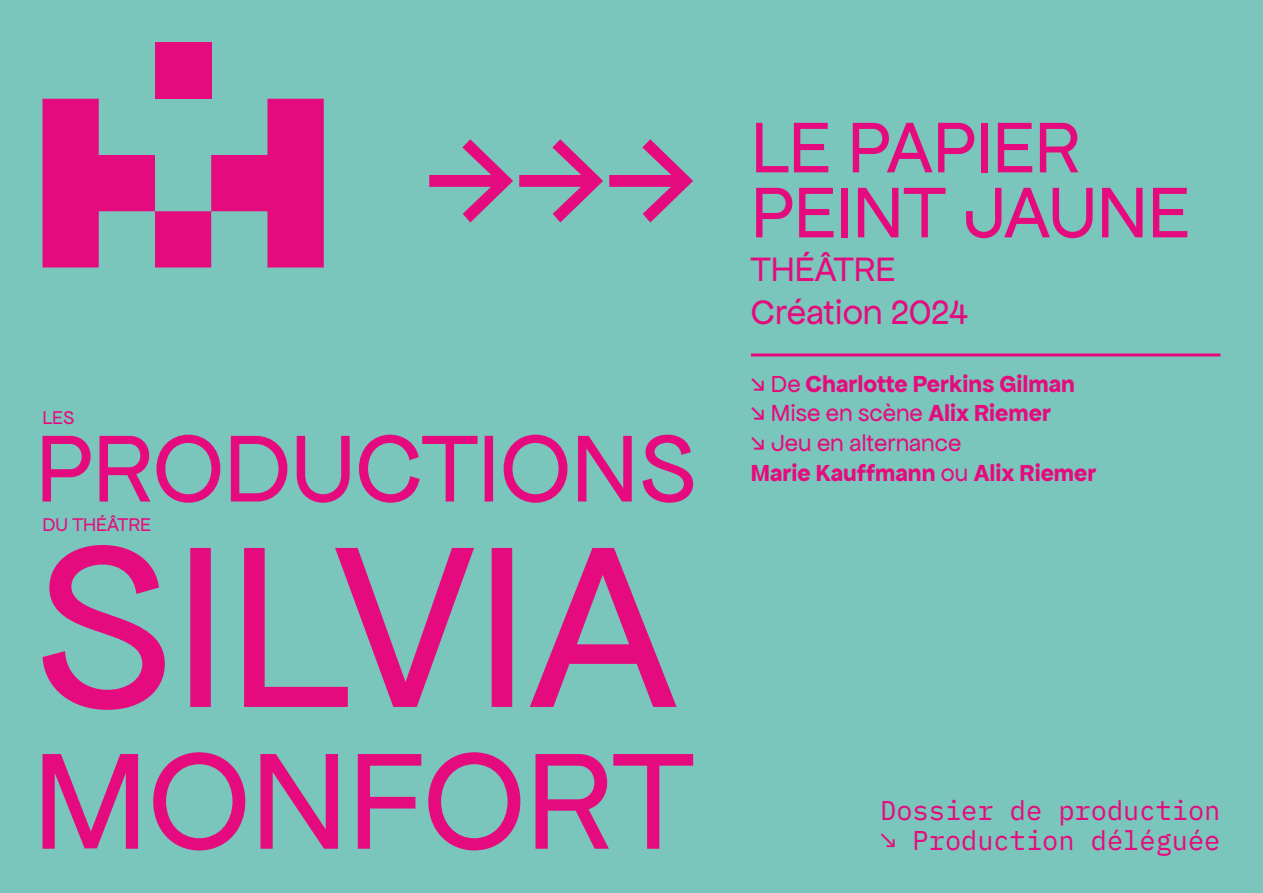
<style>
.page{position:relative;width:1263px;height:893px;background:#7ac6bc}
.page>*{position:absolute;margin:0;border:0;box-sizing:border-box;transform-origin:0 0}
.t1{font:76.2px/64.9px "Apfel Grotezk";color:#e50b7e}
.t2{font:36px/43.5px "Apfel Grotezk";color:#e50b7e}
.t3{font:27px/30px "IBM Plex Mono";color:#e50b7e}
.t4{font:700 24.75px/29.5px "Apfel Grotezk";color:#e50b7e}
.t5{font:19.65px "Apfel Grotezk";color:#e50b7e}
.s1{font-weight:400}
</style>
<div class="page">
<svg style="left:429px;top:139px;width:264px;height:84px"></svg>
<svg style="left:43px;top:99px;width:281px;height:168px;fill:#e50b7e"></svg>
<div style="left:155px;top:43px;width:56px;height:56px;background:#e50b7e"></div>
<hr style="left:751px;top:353px;width:469px;height:3px;background:#e50b7e">
<svg style="left:43px;top:752px;width:650px;height:98px"></svg>
<svg style="left:43px;top:545px;width:634px;height:165px"></svg>
<svg style="left:43px;top:435px;width:650px;height:68px"></svg>
<p class="t5" style="left:43px;top:407px;width:33px">LES</p>
<p class="t5" style="left:43px;top:514px;width:110px">DU THÉÂTRE</p>
<h1 class="t1" style="left:751px;top:116px;width:440px">LE PAPIER<br>PEINT JAUNE</h1>
<h2 class="t2" style="left:751px;top:248px;width:218px">THÉÂTRE<br>Création 2024</h2>
<p class="t4" style="left:751px;top:369px;width:347px"><span class="s1">↘ De</span> Charlotte Perkins Gilman<br><span class="s1">↘ Mise en scène</span> Alix Riemer<br><span class="s1">↘ Jeu en alternance<br></span>Marie Kauffmann <span class="s1">ou</span> Alix Riemer</p>
<p class="t3" style="left:880px;top:795px;width:342px">Dossier de production ↘ Production déléguée</p>
</div>
